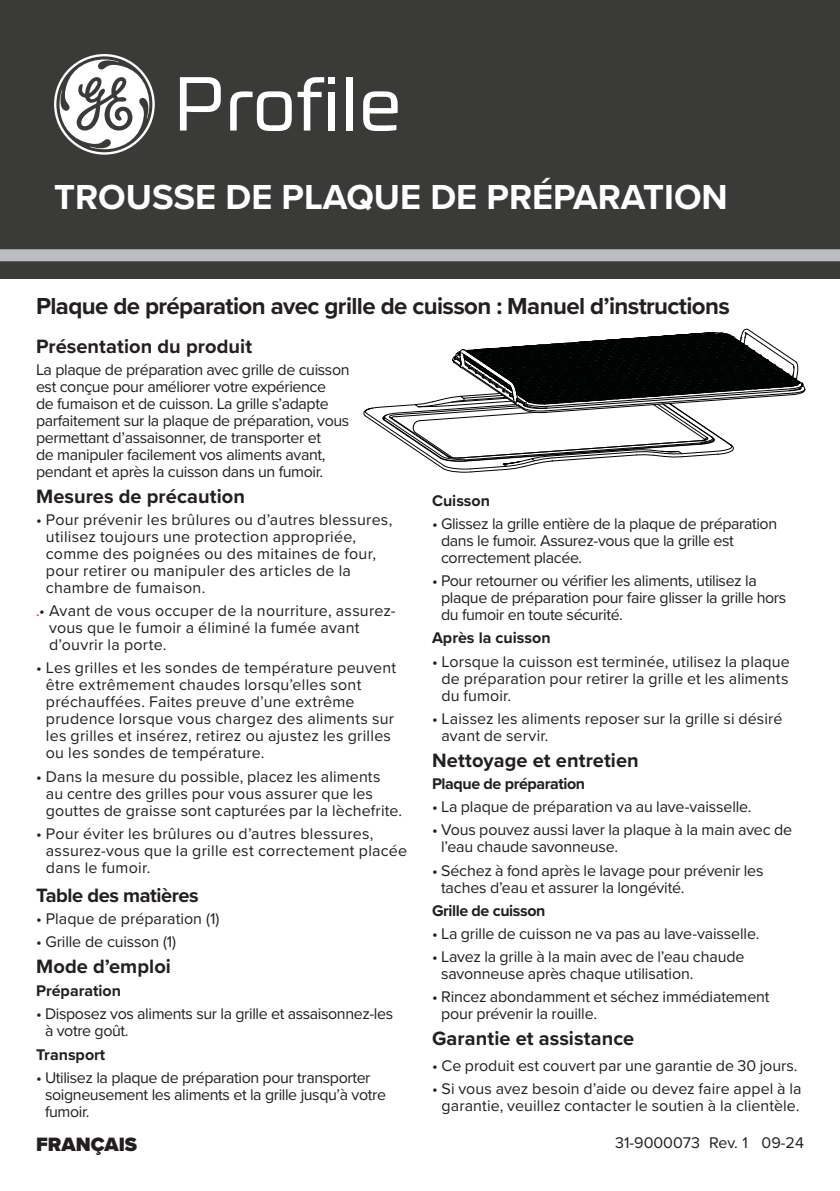
<style>
.page{position:relative;width:840px;height:1191px;background:#fff}
.page>*{position:absolute;margin:0;border:0;box-sizing:border-box;transform-origin:0 0}
.t1{font:700 36px "Proxima Nova";color:#fff}
.t2{font:700 24px "Proxima Nova";letter-spacing:-.025em;color:#231f20}
.t3{font:700 20px "Proxima Nova";letter-spacing:.005em;color:#231f20}
.t4{font:700 20px "Proxima Nova";letter-spacing:-.02em;color:#231f20}
.t5{font:900 20px "Proxima Nova";color:#231f20}
.t6{font:16px/17px "Proxima Nova";letter-spacing:-.005em;color:#231f20}
.t7{font:16px/17px "Proxima Nova";letter-spacing:-.025em;color:#231f20}
.t8{font:16px/17px "Proxima Nova";letter-spacing:.015em;color:#231f20}
.t9{font:700 16px "Proxima Nova";color:#231f20}
.t10{font:700 16px "Proxima Nova";letter-spacing:-.025em;color:#231f20}
.s1{color:#ec008c}
</style>
<div class="page">
<div style="left:0;top:0;width:839px;height:278px;background:#3a3a38"></div>
<svg style="left:54px;top:54px;width:101px;height:101px"></svg>
<svg style="left:180px;top:77px;width:40px;height:53px"></svg>
<div style="left:328px;top:92px;width:7px;height:38px;background:#fff"></div>
<div style="left:328px;top:77px;width:7px;height:7px;background:#fff"></div>
<div style="left:346px;top:77px;width:6px;height:53px;background:#fff"></div>
<svg style="left:363px;top:91px;width:34px;height:40px"></svg>
<svg style="left:297px;top:77px;width:27px;height:53px"></svg>
<svg style="left:230px;top:91px;width:61px;height:40px"></svg>
<div style="left:0;top:249px;width:839px;height:12px;background:#bbbdc0"></div>
<svg style="left:363px;top:329px;width:442px;height:143px"></svg>
<h1 class="t1" style="left:54px;top:183px;width:675px">TROUSSE DE PLAQUE DE PRÉPARATION</h1>
<h2 class="t2" style="left:36px;top:297px;width:695px">Plaque de préparation avec grille de cuisson : Manuel d’instructions</h2>
<p class="t3" style="left:36px;top:339px;width:217px">Présentation du produit</p>
<p class="t7" style="left:36px;top:362px;width:315px">La plaque de préparation avec grille de cuisson est conçue pour améliorer votre expérience<br>de fumaison et de cuisson. La grille s’adapte parfaitement sur la plaque de préparation, vous permettant d’assaisonner, de transporter et<br>de manipuler facilement vos aliments avant, pendant et après la cuisson dans un fumoir.</p>
<p class="t3" style="left:36px;top:489px;width:210px">Mesures de précaution</p>
<p class="t8" style="left:46px;top:513px;width:348px;text-indent:-10px">• Pour prévenir les brûlures ou d’autres blessures, utilisez toujours une protection appropriée, comme des poignées ou des mitaines de four, pour retirer ou manipuler des articles de la chambre de fumaison.</p>
<p class="t8" style="left:49px;top:604px;width:348px;text-indent:-13px"><span class="s1">.</span>• Avant de vous occuper de la nourriture, assurez&shy;vous que le fumoir a éliminé la fumée avant d’ouvrir la porte.</p>
<p class="t8" style="left:46px;top:661px;width:351px;text-indent:-10px">• Les grilles et les sondes de température peuvent être extrêmement chaudes lorsqu’elles sont préchauffées. Faites preuve d’une extrême prudence lorsque vous chargez des aliments sur les grilles et insérez, retirez ou ajustez les grilles ou les sondes de température.</p>
<p class="t6" style="left:46px;top:769px;width:357px;text-indent:-10px">• Dans la mesure du possible, placez les aliments<br>au centre des grilles pour vous assurer que les gouttes de graisse sont capturées par la lèchefrite.</p>
<p class="t8" style="left:46px;top:826px;width:362px;text-indent:-10px">• Pour éviter les brûlures ou d’autres blessures, assurez-vous que la grille est correctement placée dans le fumoir.</p>
<p class="t4" style="left:36px;top:888px;width:164px">Table des matières</p>
<p class="t6" style="left:36px;top:911px;width:185px">• Plaque de préparation (1)</p>
<p class="t6" style="left:36px;top:935px;width:141px">• Grille de cuisson (1)</p>
<p class="t3" style="left:36px;top:959px;width:136px">Mode d’emploi</p>
<p class="t9" style="left:36px;top:985px;width:86px">Préparation</p>
<p class="t7" style="left:45px;top:1007px;width:349px;text-indent:-9px">• Disposez vos aliments sur la grille et assaisonnez-les à votre goût.</p>
<p class="t9" style="left:36px;top:1048px;width:71px">Transport</p>
<p class="t7" style="left:45px;top:1070px;width:342px;text-indent:-9px">• Utilisez la plaque de préparation pour transporter soigneusement les aliments et la grille jusqu’à votre fumoir.</p>
<p class="t9" style="left:432px;top:494px;width:60px">Cuisson</p>
<p class="t7" style="left:441px;top:517px;width:337px;text-indent:-9px">• Glissez la grille entière de la plaque de préparation dans le fumoir. Assurez-vous que la grille est correctement placée.</p>
<p class="t7" style="left:441px;top:574px;width:346px;text-indent:-9px">• Pour retourner ou vérifier les aliments, utilisez la plaque de préparation pour faire glisser la grille hors du fumoir en toute sécurité.</p>
<p class="t9" style="left:432px;top:632px;width:120px">Après la cuisson</p>
<p class="t6" style="left:441px;top:654px;width:349px;text-align:justify;text-indent:-10px">• Lorsque la cuisson est terminée, utilisez la plaque de préparation pour retirer la grille et les aliments du fumoir.</p>
<p class="t6" style="left:441px;top:711px;width:342px;text-indent:-10px">• Laissez les aliments reposer sur la grille si désiré avant de servir.</p>
<p class="t3" style="left:432px;top:753px;width:208px">Nettoyage et entretien</p>
<p class="t10" style="left:432px;top:777px;width:154px">Plaque de préparation</p>
<p class="t6" style="left:432px;top:800px;width:321px">• La plaque de préparation va au lave-vaisselle.</p>
<p class="t6" style="left:441px;top:823px;width:352px;text-indent:-9px">• Vous pouvez aussi laver la plaque à la main avec de l’eau chaude savonneuse.</p>
<p class="t6" style="left:441px;top:863px;width:324px;text-indent:-9px">• Séchez à fond après le lavage pour prévenir les taches d’eau et assurer la longévité.</p>
<p class="t10" style="left:432px;top:904px;width:115px">Grille de cuisson</p>
<p class="t6" style="left:432px;top:926px;width:329px">• La grille de cuisson ne va pas au lave-vaisselle.</p>
<p class="t6" style="left:441px;top:949px;width:305px;text-indent:-9px">• Lavez la grille à la main avec de l’eau chaude savonneuse après chaque utilisation.</p>
<p class="t6" style="left:441px;top:989px;width:330px;text-indent:-9px">• Rincez abondamment et séchez immédiatement pour prévenir la rouille.</p>
<p class="t3" style="left:432px;top:1030px;width:204px">Garantie et assistance</p>
<p class="t6" style="left:432px;top:1058px;width:367px">• Ce produit est couvert par une garantie de 30 jours.</p>
<p class="t6" style="left:432px;top:1082px;width:371px;text-align:center">• Si vous avez besoin d’aide ou devez faire appel à la garantie, veuillez contacter le soutien à la clientèle.</p>
<p class="t5" style="left:36px;top:1137px;width:103px">FRANÇAIS</p>
<p class="t6" style="left:614px;top:1135px;width:190px">31-9000073 Rev. 1 09-24</p>
</div>
